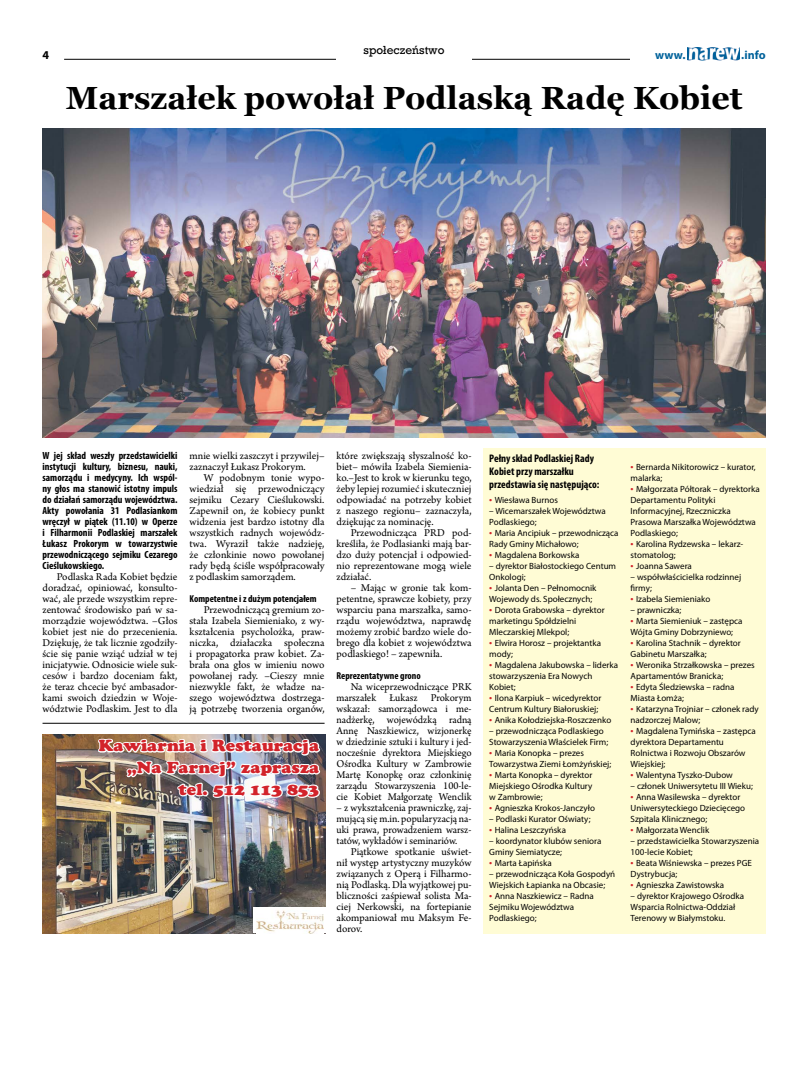
<style>
.page{position:relative;width:794px;height:1092px;background:#fff}
.page>*{position:absolute;margin:0;border:0;box-sizing:border-box;transform-origin:0 0}
.t1{font:700 32px "Georgia";color:#000}
.t2{font:15.9px/21.9px "Cooper Black Std";color:#d2232a;text-align:right;scale:1.06 1}
.t3{font:700 12px "Myriad Pro";color:#00629b}
.t4{font:700 12px "Myriad Pro";color:#000}
.t5{font:11px/11px "Arno Pro";color:#000;text-align:justify}
.t6{font:700 condensed 11px/13px "Myriad Pro";color:#000}
.t7{font:11px "Rockwell";color:#000}
.t8{font:700 condensed 10.4px/11px "Myriad Pro";color:#000;text-align:justify}
.t9{font:700 condensed 10px "Myriad Pro";color:#000}
.t10{font:9px/11px "Myriad Pro";color:#000}
.s1{font-size:11px;color:#d2232a}
</style>
<div class="page">
<hr style="left:64px;top:59px;width:701px;height:1px;background:#000">
<div style="left:630px;top:51px;width:135px;height:18px;background:#fff"></div>
<img style="left:687px;top:47px;width:52px;height:13px">
<div style="left:336px;top:45px;width:136px;height:23px;background:#fff"></div>
<img style="left:43px;top:129px;width:722px;height:309px">
<div style="left:483px;top:448px;width:282px;height:485px;background:#fffcd5"></div>
<img style="left:43px;top:734px;width:282px;height:199px">
<img style="left:97px;top:737px;width:224px;height:197px">
<div style="left:253px;top:907px;width:73px;height:26px;background:#fff"></div>
<img style="left:256px;top:910px;width:67px;height:23px">
<hr style="left:43px;top:723px;width:281px;height:1px;background:#000">
<p class="t7" style="left:363px;top:43px;width:83px">społeczeństwo</p>
<p class="t4" style="left:43px;top:48px;width:8px">4</p>
<p class="t3" style="left:655px;top:47px;width:32px">www.</p>
<p class="t3" style="left:741px;top:47px;width:26px">.info</p>
<h1 class="t1" style="left:66px;top:74px;width:678px">Marszałek powołał Podlaską Radę Kobiet</h1>
<p class="t8" style="left:43px;top:449px;width:136px">W jej skład weszły przedstawicielki instytucji kultury, biznesu, nauki, samorządu i medycyny. Ich wspól&shy;ny głos ma stanowić istotny impuls do działań samorządu województwa.<br>Akty powołania 31 Podlasiankom wręczył w piątek (11.10) w Operze i Filharmonii Podlaskiej marszałek Łukasz Prokorym w towarzystwie przewodniczącego sejmiku Cezarego Cieślukowskiego.</p>
<p class="t5" style="left:43px;top:571px;width:136px;text-indent:14px">Podlaska Rada Kobiet będzie doradzać, opiniować, konsulto&shy;wać, ale przede wszystkim repre&shy;zentować środowisko pań w sa&shy;morządzie województwa. –Głos kobiet jest nie do przecenienia.<br>Dziękuję, że tak licznie zgodziły&shy;ście się panie wziąć udział w tej inicjatywie. Odnosicie wiele suk&shy;cesów i bardzo doceniam fakt, że teraz chcecie być ambasador&shy;kami swoich dziedzin w Woje&shy;wództwie Podlaskim. Jest to dla</p>
<p class="t5" style="left:189px;top:450px;width:136px">mnie wielki zaszczyt i przywilej– zaznaczył Łukasz Prokorym.</p>
<p class="t5" style="left:189px;top:472px;width:137px;text-indent:14px">W podobnym tonie wypo&shy;wiedział się przewodniczący sejmiku Cezary Cieślukowski.<br>Zapewnił on, że kobiecy punkt widzenia jest bardzo istotny dla wszystkich radnych wojewódz&shy;twa. Wyraził także nadzieję, że członkinie nowo powołanej rady będą ściśle współpracowały z podlaskim samorządem.</p>
<p class="t9" style="left:189px;top:592px;width:128px">Kompetentne i z dużym potencjałem</p>
<p class="t5" style="left:189px;top:604px;width:136px;text-indent:14px">Przewodniczącą gremium zo&shy;stała Izabela Siemieniako, z wy&shy;kształcenia psycholożka, praw&shy;niczka, działaczka społeczna i propagatorka praw kobiet. Za&shy;brała ona głos w imieniu nowo powołanej rady. –Cieszy mnie niezwykle fakt, że władze na&shy;szego województwa dostrzega&shy;ją potrzebę tworzenia organów,</p>
<h2 class="t2" style="left:99px;top:734px;width:209px">Kawiarnia i Restauracja „Na Farnej” zaprasza tel. 512 113 853</h2>
<p class="t5" style="left:336px;top:450px;width:136px">które zwiększają słyszalność ko&shy;biet– mówiła Izabela Siemienia&shy;ko.–Jest to krok w kierunku tego, żeby lepiej rozumieć i skuteczniej odpowiadać na potrzeby kobiet z naszego regionu– zaznaczyła, dziękując za nominację.</p>
<p class="t5" style="left:336px;top:527px;width:136px;text-indent:14px">Przewodnicząca PRD pod&shy;kreśliła, że Podlasianki mają bar&shy;dzo duży potencjał i odpowied&shy;nio reprezentowane mogą wiele zdziałać.</p>
<p class="t5" style="left:336px;top:582px;width:137px;text-indent:14px">– Mając w gronie tak kom&shy;petentne, sprawcze kobiety, przy wsparciu pana marszałka, samo&shy;rządu województwa, naprawdę możemy zrobić bardzo wiele do&shy;brego dla kobiet z województwa podlaskiego! – zapewniła.</p>
<p class="t9" style="left:336px;top:669px;width:86px">Reprezentatywne grono</p>
<p class="t5" style="left:336px;top:681px;width:137px;text-indent:14px">Na wiceprzewodniczące PRK marszałek Łukasz Prokorym wskazał: samorządowca i me&shy;nadżerkę, wojewódzką radną Annę Naszkiewicz, wizjonerkę w dziedzinie sztuki i kultury i jed&shy;nocześnie dyrektora Miejskiego Ośrodka Kultury w Zambrowie Martę Konopkę oraz członkinię zarządu Stowarzyszenia 100-le&shy;cie Kobiet Małgorzatę Wenclik</p>
<p class="t5" style="left:336px;top:802px;width:136px">– z wykształcenia prawniczkę, zaj&shy;mującą się m.in. popularyzacją na&shy;uki prawa, prowadzeniem warsz&shy;tatów, wykładów i seminariów.</p>
<p class="t5" style="left:336px;top:846px;width:137px;text-indent:14px">Piątkowe spotkanie uświet&shy;nił występ artystyczny muzyków związanych z Operą i Filharmo&shy;nią Podlaską. Dla wyjątkowej pu&shy;bliczności zaśpiewał solista Ma&shy;ciej Nerkowski, na fortepianie akompaniował mu Maksym Fe&shy;dorov.</p>
<p class="t6" style="left:489px;top:451px;width:112px">Pełny skład Podlaskiej Rady<br>Kobiet przy marszałku przedstawia się następująco:</p>
<p class="t10" style="left:489px;top:494px;width:70px"><span class="s1">•</span> Wiesława Burnos</p>
<p class="t10" style="left:489px;top:505px;width:118px">– Wicemarszałek Województwa<br>Podlaskiego;</p>
<p class="t10" style="left:489px;top:527px;width:131px"><span class="s1">•</span> Maria Ancipiuk – przewodnicząca<br>Rady Gminy Michałowo;</p>
<p class="t10" style="left:489px;top:549px;width:92px"><span class="s1">•</span> Magdalena Borkowska</p>
<p class="t10" style="left:489px;top:560px;width:128px">– dyrektor Białostockiego Centum<br>Onkologi;</p>
<p class="t10" style="left:489px;top:582px;width:109px"><span class="s1">•</span> Jolanta Den – Pełnomocnik<br>Wojewody ds. Społecznych;</p>
<p class="t10" style="left:489px;top:604px;width:117px"><span class="s1">•</span> Dorota Grabowska – dyrektor marketingu Spółdzielni<br>Mleczarskiej Mlekpol;</p>
<p class="t10" style="left:489px;top:637px;width:114px"><span class="s1">•</span> Elwira Horosz – projektantka mody;</p>
<p class="t10" style="left:489px;top:659px;width:130px"><span class="s1">•</span> Magdalena Jakubowska – liderka stowarzyszenia Era Nowych<br>Kobiet;</p>
<p class="t10" style="left:489px;top:692px;width:113px"><span class="s1">•</span> Ilona Karpiuk – wicedyrektor<br>Centrum Kultury Białoruskiej;</p>
<p class="t10" style="left:489px;top:714px;width:124px"><span class="s1">•</span> Anika Kołodziejska-Roszczenko</p>
<p class="t10" style="left:489px;top:725px;width:120px">– przewodnicząca Podlaskiego<br>Stowarzyszenia Właścielek Firm;</p>
<p class="t10" style="left:489px;top:747px;width:123px"><span class="s1">•</span> Maria Konopka – prezes<br>Towarzystwa Ziemi Łomżyńskiej;</p>
<p class="t10" style="left:489px;top:769px;width:105px;text-align:justify"><span class="s1">•</span> Marta Konopka – dyrektor Miejskiego Ośrodka Kultury w Zambrowie;</p>
<p class="t10" style="left:489px;top:802px;width:107px"><span class="s1">•</span> Agnieszka Krokos-Janczyło</p>
<p class="t10" style="left:489px;top:813px;width:103px">– Podlaski Kurator Oświaty;</p>
<p class="t10" style="left:489px;top:824px;width:78px"><span class="s1">•</span> Halina Leszczyńska</p>
<p class="t10" style="left:489px;top:835px;width:114px">– koordynator klubów seniora<br>Gminy Siemiatycze;</p>
<p class="t10" style="left:489px;top:857px;width:64px"><span class="s1">•</span> Marta Łapińska</p>
<p class="t10" style="left:489px;top:868px;width:127px">– przewodnicząca Koła Gospodyń<br>Wiejskich Łapianka na Obcasie;</p>
<p class="t10" style="left:489px;top:890px;width:106px"><span class="s1">•</span> Anna Naszkiewicz – Radna<br>Sejmiku Województwa<br>Podlaskiego;</p>
<p class="t10" style="left:630px;top:461px;width:127px"><span class="s1">•</span> Bernarda Nikitorowicz – kurator, malarka;</p>
<p class="t10" style="left:630px;top:483px;width:131px"><span class="s1">•</span> Małgorzata Półtorak – dyrektorka<br>Departamentu Polityki<br>Informacyjnej, Rzeczniczka<br>Prasowa Marszałka Województwa<br>Podlaskiego;</p>
<p class="t10" style="left:630px;top:538px;width:114px"><span class="s1">•</span> Karolina Rydzewska – lekarz&shy;stomatolog;</p>
<p class="t10" style="left:630px;top:560px;width:63px"><span class="s1">•</span> Joanna Sawera</p>
<p class="t10" style="left:630px;top:571px;width:112px">– współwłaścicielka rodzinnej firmy;</p>
<p class="t10" style="left:630px;top:593px;width:81px"><span class="s1">•</span> Izabela Siemieniako</p>
<p class="t10" style="left:630px;top:604px;width:52px">– prawniczka;</p>
<p class="t10" style="left:630px;top:615px;width:113px"><span class="s1">•</span> Marta Siemieniuk – zastępca<br>Wójta Gminy Dobrzyniewo;</p>
<p class="t10" style="left:630px;top:637px;width:112px"><span class="s1">•</span> Karolina Stachnik – dyrektor<br>Gabinetu Marszałka;</p>
<p class="t10" style="left:630px;top:659px;width:126px"><span class="s1">•</span> Weronika Strzałkowska – prezes<br>Apartamentów Branicka;</p>
<p class="t10" style="left:630px;top:681px;width:105px"><span class="s1">•</span> Edyta Śledziewska – radna<br>Miasta Łomża;</p>
<p class="t10" style="left:630px;top:703px;width:130px"><span class="s1">•</span> Katarzyna Trojniar – członek rady nadzorczej Malow;</p>
<p class="t10" style="left:630px;top:725px;width:127px"><span class="s1">•</span> Magdalena Tymińska – zastępca dyrektora Departamentu<br>Rolnictwa i Rozwoju Obszarów<br>Wiejskiej;</p>
<p class="t10" style="left:630px;top:769px;width:104px"><span class="s1">•</span> Walentyna Tyszko-Dubow</p>
<p class="t10" style="left:630px;top:780px;width:124px">– członek Uniwersytetu III Wieku;</p>
<p class="t10" style="left:630px;top:791px;width:116px"><span class="s1">•</span> Anna Wasilewska – dyrektor<br>Uniwersyteckiego Dziecięcego<br>Szpitala Klinicznego;</p>
<p class="t10" style="left:630px;top:824px;width:80px"><span class="s1">•</span> Małgorzata Wenclik</p>
<p class="t10" style="left:630px;top:835px;width:130px">– przedstawicielka Stowarzyszenia<br>100-lecie Kobiet;</p>
<p class="t10" style="left:630px;top:857px;width:123px"><span class="s1">•</span> Beata Wiśniewska – prezes PGE<br>Dystrybucja;</p>
<p class="t10" style="left:630px;top:879px;width:95px"><span class="s1">•</span> Agnieszka Zawistowska</p>
<p class="t10" style="left:630px;top:890px;width:115px">– dyrektor Krajowego Ośrodka<br>Wsparcia Rolnictwa-Oddział<br>Terenowy w Białymstoku.</p>
</div>
